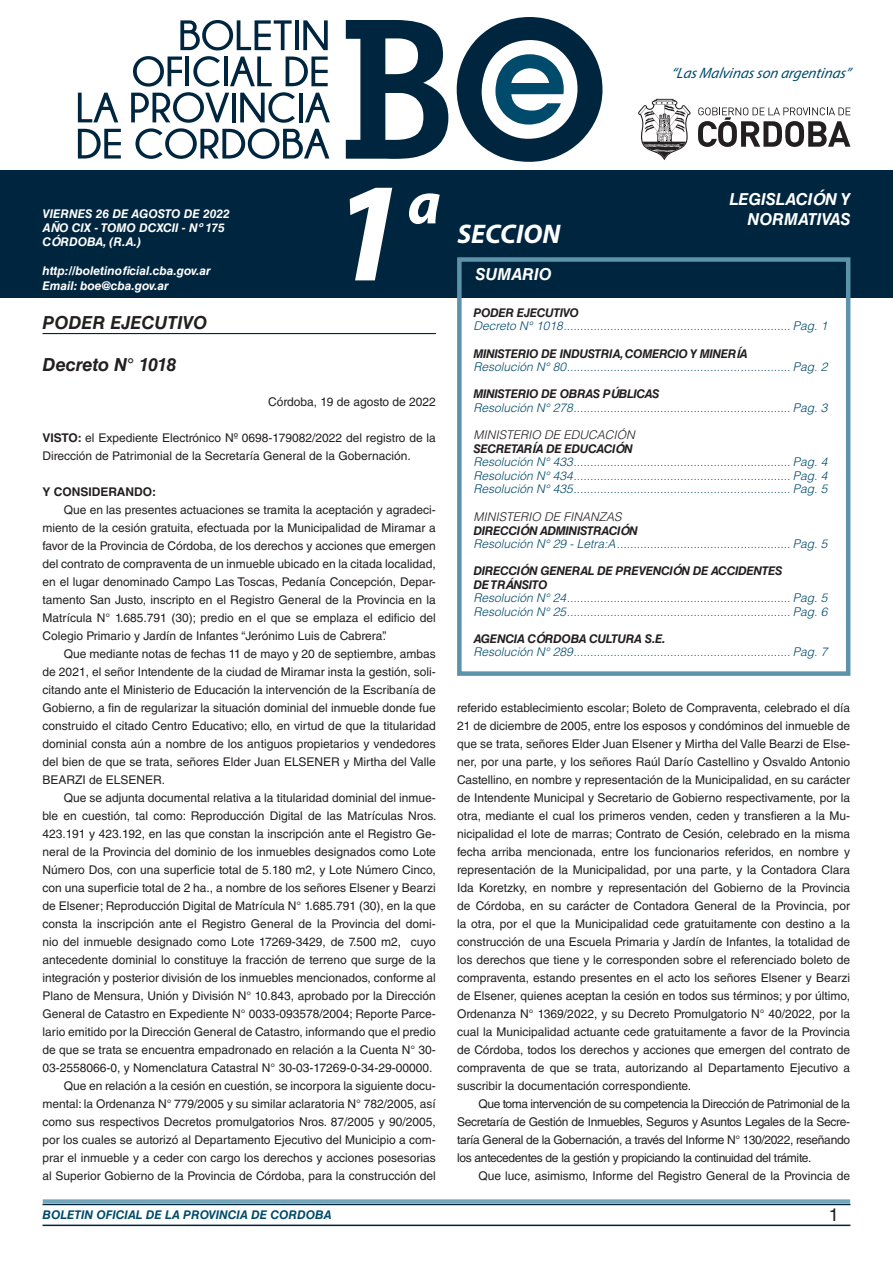
<style>
.page{position:relative;width:893px;height:1263px;background:#fff}
.page>*{position:absolute;margin:0;border:0;box-sizing:border-box;transform-origin:0 0}
.t1{font:italic 700 142.5px "Myriad Pro";color:#fff}
.t2{font:italic 700 60px "Myriad Pro";color:#fff}
.t3{font:italic 700 27px "Myriad Pro";color:#fff}
.NOMBRE_DE_MINISTERIO{font:italic 700 18px "Helvetica LT Std";color:#231f20}
.NOMBRE_DE_MINISTERIO-2{font:italic 700 18px "Helvetica LT Std";letter-spacing:-.02em;color:#231f20}
.t4{font:18px "Helvetica LT Std";color:#231f20}
.t5{font:italic 700 16.5px/19.8px "Helvetica LT Std";color:#fff;text-align:right}
.t6{font:italic 15px "Myriad Pro";color:#004b6c}
.TEXTO_BASE{font:12px/18px "Helvetica LT Std";color:#231f20;text-align:justify}
.Res__y_Dec{font:italic 300 12px "Helvetica LT Std";color:#004b6c}
.TITULO_bold{font:italic 700 12px "Helvetica LT Std";letter-spacing:-.025em;color:#231f20}
.t7{font:italic 700 12px/14.4px "Helvetica LT Std";color:#fff}
.TITULO_light{font:italic 300 12px "Helvetica LT Std";color:#231f20}
.t8{font:italic 700 12px "Helvetica LT Std";color:#004b6c}
.FECHA{font:12px "Helvetica LT Std";color:#231f20}
.TEXTO_BASE-2{font:700 12px "Helvetica LT Std";color:#231f20}
.s1{font-weight:700}
</style>
<div class="page">
<div style="left:0;top:170px;width:893px;height:128px;background:#00263f"></div>
<svg style="left:346px;top:20px;width:102px;height:139px"></svg>
<svg style="left:457px;top:17px;width:145px;height:145px"></svg>
<svg style="left:180px;top:20px;width:112px;height:30px"></svg>
<hr style="left:295px;top:20px;width:4px;height:30px;background:#00263f">
<svg style="left:303px;top:20px;width:25px;height:30px"></svg>
<svg style="left:78px;top:93px;width:40px;height:29px"></svg>
<svg style="left:78px;top:129px;width:43px;height:30px"></svg>
<svg style="left:131px;top:56px;width:199px;height:103px"></svg>
<hr style="left:43px;top:1224px;width:807px;height:2px;background:#00263f">
<div style="left:42px;top:1198px;width:809px;height:8px;background:#fff;opacity:.75"></div>
<svg style="left:638px;top:99px;width:53px;height:61px"></svg>
<svg style="left:698px;top:107px;width:152px;height:40px"></svg>
<div style="left:457px;top:257px;width:393px;height:419px;border:4px solid #5c93aa"></div>
<hr style="left:43px;top:333px;width:393px;height:1px;background:#00263f">
<h1 class="t1" style="left:329px;top:140px;width:79px">1</h1>
<h2 class="t2" style="left:407px;top:164px;width:35px">a</h2>
<p class="t7" style="left:43px;top:206px;width:189px">VIERNES 26 DE AGOSTO DE 2022<br>AÑO CIX - TOMO DCXCII - Nº 175<br>CÓRDOBA, (R.A.)</p>
<p class="t7" style="left:43px;top:264px;width:170px">http://boletinoficial.cba.gov.ar<br>Email: boe@cba.gov.ar</p>
<h3 class="t5" style="left:475px;top:264px;width:78px">SUMARIO</h3>
<h3 class="t3" style="left:457px;top:216px;width:104px">SECCION</h3>
<p class="t6" style="left:671px;top:64px;width:181px">“LasMalvinasson argentinas”</p>
<h3 class="t5" style="left:729px;top:189px;width:123px">LEGISLACIÓN Y<br>NORMATIVAS</h3>
<p class="NOMBRE_DE_MINISTERIO" style="left:43px;top:311px;width:166px">PODER EJECUTIVO</p>
<p class="NOMBRE_DE_MINISTERIO-2" style="left:43px;top:354px;width:135px">Decreto N° 1018</p>
<p class="FECHA" style="left:268px;top:395px;width:169px">Córdoba, 19 de agosto de 2022</p>
<p class="TEXTO_BASE" style="left:43px;top:429px;width:395px"><span class="s1">VISTO:</span> el Expediente Electrónico Nº 0698-179082/2022 del registro de la<br>Dirección de Patrimonial de la Secretaría General de la Gobernación.</p>
<p class="TEXTO_BASE-2" style="left:43px;top:484px;width:115px">Y CONSIDERANDO:</p>
<p class="TEXTO_BASE" style="left:43px;top:501px;width:395px;text-indent:21px">Que en las presentes actuaciones se tramita la aceptación y agradeci&shy;miento de la cesión gratuita, efectuada por la Municipalidad de Miramar a favor de la Provincia de Córdoba, de los derechos y acciones que emergen del contrato de compraventa de un inmueble ubicado en la citada localidad, en el lugar denominado Campo Las Toscas, Pedanía Concepción, Depar&shy;tamento San Justo, inscripto en el Registro General de la Provincia en la Matrícula N° 1.685.791 (30); predio en el que se emplaza el edificio del Colegio Primario y Jardín de Infantes “Jerónimo Luis de Cabrera”.</p>
<p class="TEXTO_BASE" style="left:43px;top:645px;width:395px;text-indent:21px">Que mediante notas de fechas 11 de mayo y 20 de septiembre, ambas de 2021, el señor Intendente de la ciudad de Miramar insta la gestión, soli&shy;citando ante el Ministerio de Educación la intervención de la Escribanía de Gobierno, a fin de regularizar la situación dominial del inmueble donde fue construido el citado Centro Educativo; ello, en virtud de que la titularidad dominial consta aún a nombre de los antiguos propietarios y vendedores del bien de que se trata, señores Elder Juan ELSENER y Mirtha del Valle BEARZI de ELSENER.</p>
<p class="TEXTO_BASE" style="left:43px;top:789px;width:396px;text-indent:21px">Que se adjunta documental relativa a la titularidad dominial del inmue&shy;ble en cuestión, tal como: Reproducción Digital de las Matrículas Nros.<br>423.191 y 423.192, en las que constan la inscripción ante el Registro Ge&shy;neral de la Provincia del dominio de los inmuebles designados como Lote Número Dos, con una superficie total de 5.180 m2, y Lote Número Cinco, con una superficie total de 2 ha., a nombre de los señores Elsener y Bearzi de Elsener; Reproducción Digital de Matrícula N° 1.685.791 (30), en la que consta la inscripción ante el Registro General de la Provincia del domi&shy;nio del inmueble designado como Lote 17269-3429, de 7.500 m2, cuyo antecedente dominial lo constituye la fracción de terreno que surge de la integración y posterior división de los inmuebles mencionados, conforme al Plano de Mensura, Unión y División N° 10.843, aprobado por la Dirección General de Catastro en Expediente N° 0033-093578/2004; Reporte Parce&shy;lario emitido por la Dirección General de Catastro, informando que el predio de que se trata se encuentra empadronado en relación a la Cuenta N° 30- 03-2558066-0, y Nomenclatura Catastral N° 30-03-17269-0-34-29-00000.</p>
<p class="TEXTO_BASE" style="left:43px;top:1077px;width:395px;text-indent:21px">Que en relación a la cesión en cuestión, se incorpora la siguiente docu&shy;mental: la Ordenanza N° 779/2005 y su similar aclaratoria N° 782/2005, así como sus respectivos Decretos promulgatorios Nros. 87/2005 y 90/2005, por los cuales se autorizó al Departamento Ejecutivo del Municipio a com&shy;prar el inmueble y a ceder con cargo los derechos y acciones posesorias al Superior Gobierno de la Provincia de Córdoba, para la construcción del</p>
<p class="TITULO_bold" style="left:473px;top:305px;width:107px">PODER EJECUTIVO</p>
<p class="Res__y_Dec" style="left:473px;top:319px;width:356px">Decreto N° 1018.................................................................... Pag. 1</p>
<p class="TITULO_bold" style="left:473px;top:346px;width:275px">MINISTERIO DE INDUSTRIA, COMERCIO Y MINERÍA</p>
<p class="Res__y_Dec" style="left:473px;top:359px;width:356px">Resolución N° 80................................................................... Pag. 2</p>
<p class="TITULO_bold" style="left:473px;top:386px;width:188px">MINISTERIO DE OBRAS PÚBLICAS</p>
<p class="Res__y_Dec" style="left:473px;top:400px;width:356px">Resolución N° 278................................................................. Pag. 3</p>
<p class="TITULO_light" style="left:473px;top:428px;width:163px">MINISTERIO DE EDUCACIÓN</p>
<p class="TITULO_bold" style="left:473px;top:441px;width:161px">SECRETARÍA DE EDUCACIÓN</p>
<p class="Res__y_Dec" style="left:473px;top:455px;width:356px">Resolución N° 433................................................................. Pag. 4</p>
<p class="Res__y_Dec" style="left:473px;top:468px;width:356px">Resolución N° 434................................................................. Pag. 4</p>
<p class="Res__y_Dec" style="left:473px;top:482px;width:356px">Resolución N° 435................................................................. Pag. 5</p>
<p class="TITULO_light" style="left:473px;top:510px;width:150px">MINISTERIO DE FINANZAS</p>
<p class="TITULO_bold" style="left:473px;top:523px;width:166px">DIRECCIÓN ADMINISTRACIÓN</p>
<p class="Res__y_Dec" style="left:473px;top:537px;width:356px">Resolución N° 29 - Letra:A.................................................... Pag. 5</p>
<p class="TITULO_bold" style="left:473px;top:564px;width:311px">DIRECCIÓN GENERAL DE PREVENCIÓN DE ACCIDENTES</p>
<p class="TITULO_bold" style="left:473px;top:577px;width:75px">DE TRÁNSITO</p>
<p class="Res__y_Dec" style="left:473px;top:591px;width:356px">Resolución N° 24................................................................... Pag. 5</p>
<p class="Res__y_Dec" style="left:473px;top:604px;width:356px">Resolución N° 25................................................................... Pag. 6</p>
<p class="TITULO_bold" style="left:473px;top:631px;width:193px">AGENCIA CÓRDOBA CULTURA S.E.</p>
<p class="Res__y_Dec" style="left:473px;top:645px;width:356px">Resolución N° 289................................................................. Pag. 7</p>
<p class="TEXTO_BASE" style="left:457px;top:699px;width:394px">referido establecimiento escolar; Boleto de Compraventa, celebrado el día 21 de diciembre de 2005, entre los esposos y condóminos del inmueble de que se trata, señores Elder Juan Elsener y Mirtha del Valle Bearzi de Else&shy;ner, por una parte, y los señores Raúl Darío Castellino y Osvaldo Antonio Castellino, en nombre y representación de la Municipalidad, en su carácter de Intendente Municipal y Secretario de Gobierno respectivamente, por la otra, mediante el cual los primeros venden, ceden y transfieren a la Mu&shy;nicipalidad el lote de marras; Contrato de Cesión, celebrado en la misma fecha arriba mencionada, entre los funcionarios referidos, en nombre y representación de la Municipalidad, por una parte, y la Contadora Clara Ida Koretzky, en nombre y representación del Gobierno de la Provincia de Córdoba, en su carácter de Contadora General de la Provincia, por la otra, por el que la Municipalidad cede gratuitamente con destino a la construcción de una Escuela Primaria y Jardín de Infantes, la totalidad de los derechos que tiene y le corresponden sobre el referenciado boleto de compraventa, estando presentes en el acto los señores Elsener y Bearzi de Elsener, quienes aceptan la cesión en todos sus términos; y por último, Ordenanza N° 1369/2022, y su Decreto Promulgatorio N° 40/2022, por la cual la Municipalidad actuante cede gratuitamente a favor de la Provincia de Córdoba, todos los derechos y acciones que emergen del contrato de compraventa de que se trata, autorizando al Departamento Ejecutivo a suscribir la documentación correspondiente.</p>
<p class="TEXTO_BASE" style="left:457px;top:1095px;width:394px;text-indent:21px">Que toma intervención de su competencia la Dirección de Patrimonial de la Secretaría de Gestión de Inmuebles, Seguros y Asuntos Legales de la Secre&shy;taría General de la Gobernación, a través del Informe N° 130/2022, reseñando los antecedentes de la gestión y propiciando la continuidad del trámite.</p>
<p class="TEXTO_BASE" style="left:478px;top:1167px;width:373px">Que luce, asimismo, Informe del Registro General de la Provincia de</p>
<p class="t8" style="left:43px;top:1208px;width:290px">BOLETIN OFICIAL DE LA PROVINCIA DE CORDOBA</p>
<p class="t4" style="left:829px;top:1204px;width:12px">1</p>
</div>
